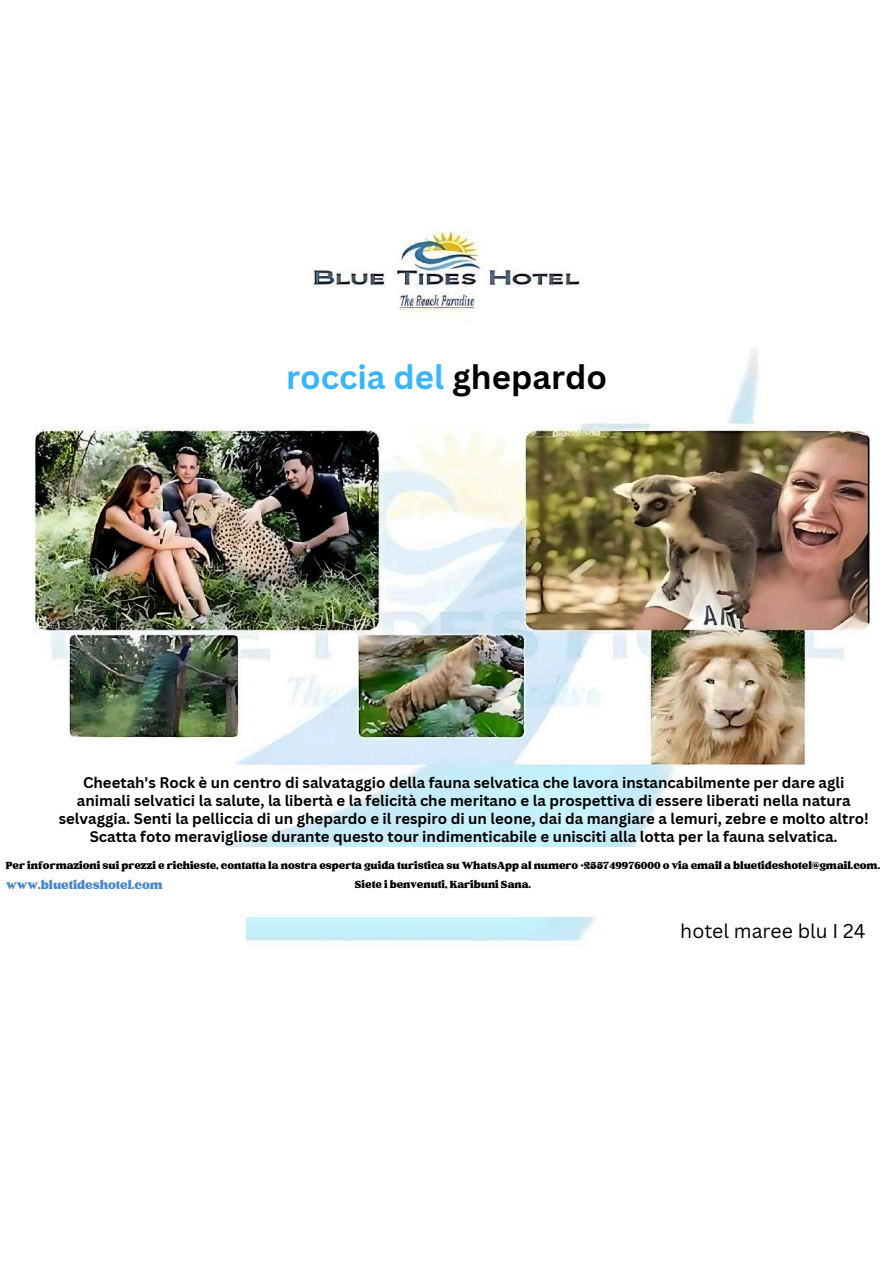
<style>
.page{position:relative;width:894px;height:1264px;background:#fff}
.page>*{position:absolute;margin:0;border:0;box-sizing:border-box;transform-origin:0 0}
.t1{font:700 33px "Canva Sans";color:#38b6ff}
.t2{font:19.35px "Canva Sans";color:#000}
.t3{font:16.5px "TAN Tangkiwood Display";color:#4989c7}
.t4{font:700 15px/18px "Canva Sans";color:#000;text-align:center}
.t5{font:14.25px "TAN Tangkiwood Display";color:#000}
.s1{color:#000}
</style>
<div class="page">
<img style="left:34px;top:230px;width:837px;height:712px">
<div style="left:8px;top:847px;width:885px;height:69px;background:#fff"></div>
<div style="left:0;top:901px;width:246px;height:76px;background:#fff"></div>
<h1 class="t1" style="left:286px;top:354px;width:322px">roccia del <span class="s1">ghepardo</span></h1>
<p class="t4" style="left:59px;top:772px;width:811px">Cheetah's Rock è un centro di salvataggio della fauna selvatica che lavora instancabilmente per dare agli animali selvatici la salute, la libertà e la felicità che meritano e la prospettiva di essere liberati nella natura selvaggia. Senti la pelliccia di un ghepardo e il respiro di un leone, dai da mangiare a lemuri, zebre e molto altro!<br>Scatta foto meravigliose durante questo tour indimenticabile e unisciti alla lotta per la fauna selvatica.</p>
<p class="t5" style="left:6px;top:860px;width:875px">Per informazioni sui prezzi e richieste, contatta la nostra esperta guida turistica su WhatsApp al numero +255749976000 o via email a bluetideshotel@gmail.com.</p>
<p class="t3" style="left:6px;top:879px;width:158px">www.bluetideshotel.com</p>
<p class="t5" style="left:355px;top:879px;width:177px">Siete i benvenuti, Karibuni Sana.</p>
<p class="t2" style="left:680px;top:917px;width:186px">hotel maree blu I 24</p>
</div>
